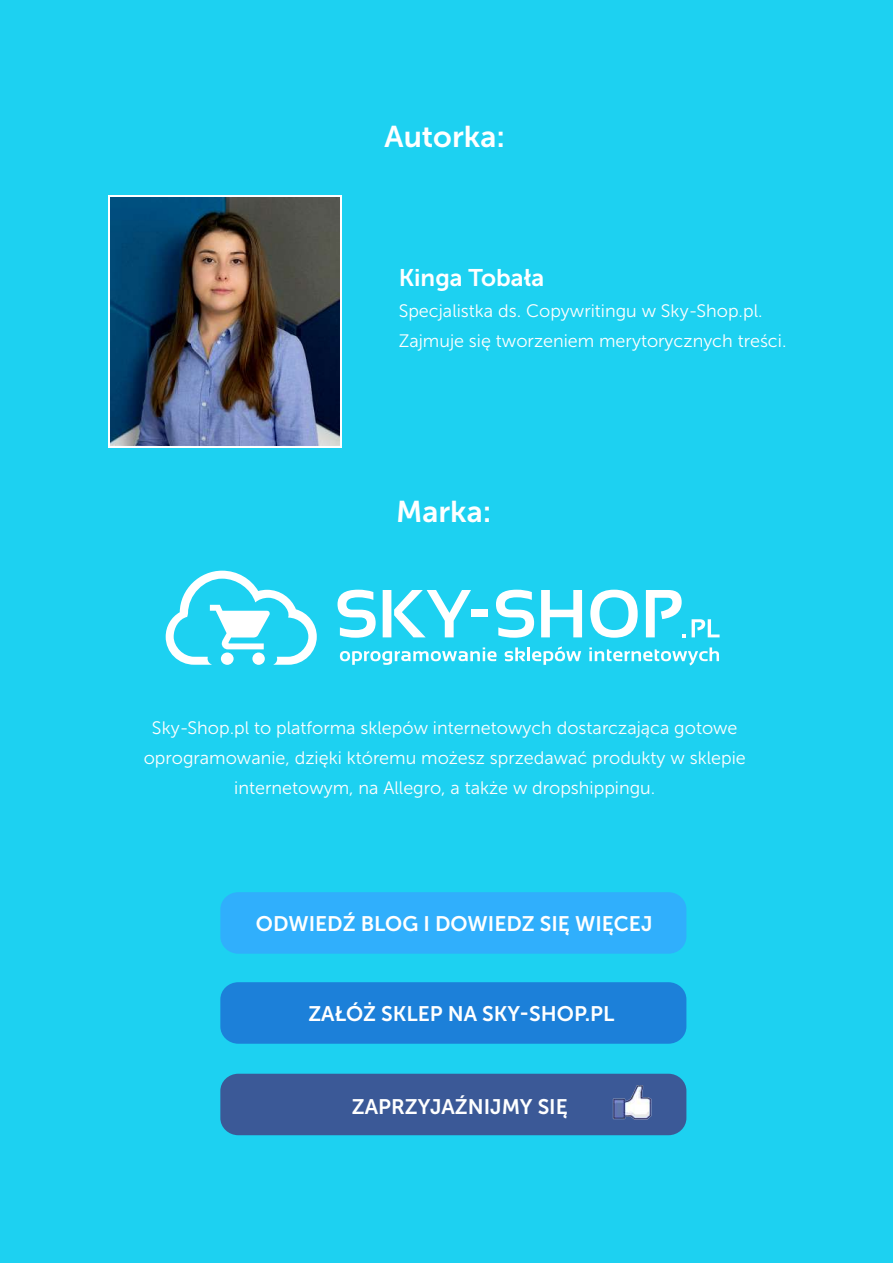
<style>
.page{position:relative;width:893px;height:1263px;background:#1dd1f1}
.page>*{position:absolute;margin:0;border:0;box-sizing:border-box;transform-origin:0 0}
.t1{font:30px "Museo Sans 700";color:#fff}
.t2{font:24px "Museo Sans 700";color:#fff}
.t3{font:21px "Museo Sans 700";color:#fff}
.t4{font:18px/30px "Museo Sans 300";color:#fff}
</style>
<div class="page">
<svg style="left:166px;top:571px;width:151px;height:94px"></svg>
<div style="left:221px;top:652px;width:13px;height:13px;background:#fff;border-radius:50%"></div>
<svg style="left:337px;top:590px;width:134px;height:48px"></svg>
<svg style="left:590px;top:590px;width:48px;height:48px"></svg>
<svg style="left:541px;top:590px;width:41px;height:47px"></svg>
<svg style="left:496px;top:590px;width:38px;height:48px"></svg>
<div style="left:472px;top:609px;width:16px;height:7px;background:#fff"></div>
<svg style="left:646px;top:590px;width:39px;height:47px"></svg>
<svg style="left:692px;top:619px;width:28px;height:18px"></svg>
<svg style="left:340px;top:647px;width:157px;height:18px"></svg>
<svg style="left:505px;top:647px;width:20px;height:14px"></svg>
<hr style="left:527px;top:647px;width:3px;height:14px;background:#fff">
<svg style="left:532px;top:646px;width:49px;height:19px"></svg>
<svg style="left:589px;top:647px;width:130px;height:18px"></svg>
<div style="left:220px;top:982px;width:466px;height:62px;background:#1c80d9;border-radius:18px"></div>
<div style="left:220px;top:1074px;width:466px;height:61px;background:#3b5997;border-radius:18px"></div>
<img style="left:612px;top:1085px;width:40px;height:35px">
<div style="left:220px;top:892px;width:466px;height:62px;background:#30affc;border-radius:18px"></div>
<svg style="left:108px;top:195px;width:234px;height:253px;background:#cdd3d9"></svg>
<img style="left:110px;top:198px;width:229px;height:247px">
<h1 class="t1" style="left:385px;top:120px;width:122px">Autorka:</h1>
<h2 class="t2" style="left:399px;top:265px;width:147px">Kinga Tobała</h2>
<p class="t4" style="left:399px;top:295px;width:389px">Specjalistka ds. Copywritingu w Sky-Shop.pl.<br>Zajmuje się tworzeniem merytorycznych treści.</p>
<h1 class="t1" style="left:396px;top:495px;width:97px">Marka:</h1>
<p class="t4" style="left:144px;top:712px;width:604px;text-align:center">Sky-Shop.pl to platforma sklepów internetowych dostarczająca gotowe oprogramowanie, dzięki któremu możesz sprzedawać produkty w sklepie internetowym, na Allegro, a także w dropshippingu.</p>
<p class="t3" style="left:256px;top:912px;width:398px">ODWIEDŹ BLOG I DOWIEDZ SIĘ WIĘCEJ</p>
<p class="t3" style="left:308px;top:1002px;width:308px">ZAŁÓŻ SKLEP NA SKY-SHOP.PL</p>
<p class="t3" style="left:352px;top:1095px;width:217px">ZAPRZYJAŹNIJMY SIĘ</p>
</div>
